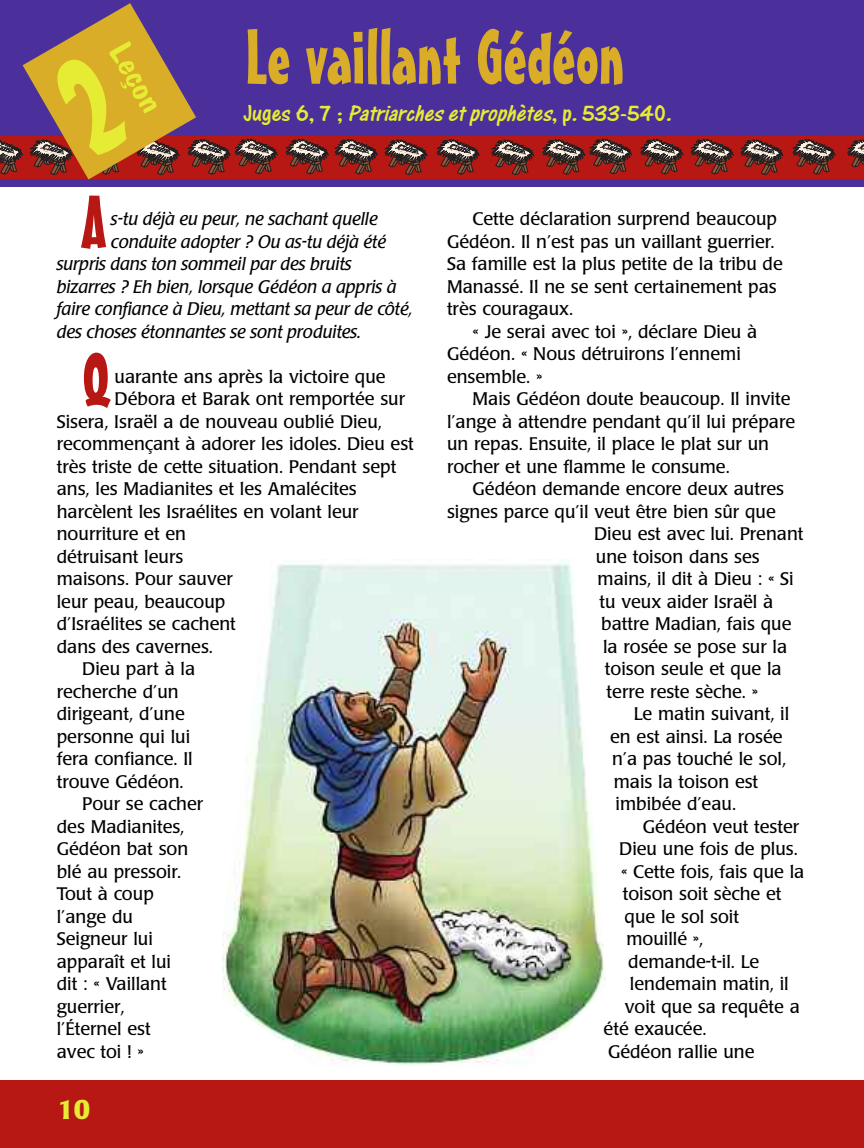
<style>
.page{position:relative;width:864px;height:1148px;background:#fff}
.page>*{position:absolute;margin:0;border:0;box-sizing:border-box;transform-origin:0 0}
.t1{font:75px "Mister Earl BT";color:#d9ad27}
.t2{font:72px "Mister Earl BT";color:#b71814}
.t3{font:33px "Dom Casual D";color:#e6ec33;scale:1.3 1}
.t4{font:700 27px "Poppl Laudatio";color:#e6ec33}
.t5{font:italic 24px "One Stroke Script Plain";color:#e6ec33}
.t6{font:18px/22.5px "Poppl Laudatio";color:#000}
.t7{font:italic 18px "Poppl Laudatio";color:#000}
.s1{font-style:normal}
</style>
<div class="page">
<div style="left:0;top:0;width:864px;height:187px;background:#4b309c"></div>
<div style="left:0;top:136px;width:864px;height:43px;background:#b71814"></div>
<svg style="left:286px;top:139px;width:42px;height:35px"></svg>
<svg style="left:335px;top:139px;width:42px;height:35px"></svg>
<svg style="left:384px;top:140px;width:43px;height:35px"></svg>
<svg style="left:436px;top:139px;width:43px;height:35px"></svg>
<svg style="left:491px;top:139px;width:43px;height:36px"></svg>
<svg style="left:542px;top:139px;width:90px;height:35px"></svg>
<svg style="left:640px;top:139px;width:43px;height:35px"></svg>
<svg style="left:690px;top:139px;width:43px;height:35px"></svg>
<svg style="left:740px;top:140px;width:43px;height:35px"></svg>
<svg style="left:792px;top:139px;width:43px;height:35px"></svg>
<svg style="left:847px;top:139px;width:17px;height:28px"></svg>
<div style="left:0;top:1080px;width:864px;height:68px;background:#b71814"></div>
<img style="left:223px;top:560px;width:383px;height:505px">
<svg style="left:0;top:3px;width:277px;height:176px"></svg>
<h3 class="t3" style="left:135px;top:35px;width:59px;rotate:60deg">Leçon</h3>
<h1 class="t1" style="left:246px;top:30px;width:380px">Le vaillant Gédéon</h1>
<h3 class="t5" style="left:243px;top:106px;width:430px"><span class="s1">Juges 6, 7 ;</span> Patriarches et prophètes<span class="s1">, p. 533-540.</span></h3>
<h2 class="t2" style="left:82px;top:196px;width:26px">A</h2>
<p class="t7" style="left:111px;top:212px;width:268px">s-tu déjà eu peur, ne sachant quelle</p>
<p class="t7" style="left:111px;top:234px;width:277px">conduite adopter ? Ou as-tu déjà été</p>
<p class="t7" style="left:57px;top:257px;width:296px">surpris dans ton sommeil par des bruits</p>
<p class="t7" style="left:57px;top:279px;width:341px">bizarres ? Eh bien, lorsque Gédéon a appris à</p>
<p class="t7" style="left:57px;top:302px;width:358px">faire confiance à Dieu, mettant sa peur de côté,</p>
<p class="t7" style="left:57px;top:324px;width:306px">des choses étonnantes se sont produites.</p>
<p class="t6" style="left:115px;top:367px;width:273px">uarante ans après la victoire que</p>
<p class="t6" style="left:115px;top:389px;width:292px">Débora et Barak ont remportée sur</p>
<p class="t6" style="left:57px;top:412px;width:327px">Sisera, Israël a de nouveau oublié Dieu,</p>
<p class="t6" style="left:57px;top:434px;width:359px">recommençant à adorer les idoles. Dieu est</p>
<p class="t6" style="left:57px;top:457px;width:341px">très triste de cette situation. Pendant sept</p>
<p class="t6" style="left:57px;top:479px;width:301px">ans, les Madianites et les Amalécites</p>
<p class="t6" style="left:57px;top:502px;width:303px">harcèlent les Israélites en volant leur</p>
<p class="t6" style="left:57px;top:524px;width:131px">nourriture et en</p>
<p class="t6" style="left:57px;top:547px;width:128px">détruisant leurs</p>
<p class="t6" style="left:57px;top:569px;width:178px">maisons. Pour sauver</p>
<p class="t6" style="left:57px;top:592px;width:170px">leur peau, beaucoup</p>
<p class="t6" style="left:57px;top:614px;width:181px">d’Israélites se cachent</p>
<p class="t6" style="left:57px;top:637px;width:158px">dans des cavernes.</p>
<p class="t6" style="left:82px;top:659px;width:114px">Dieu part à la</p>
<p class="t6" style="left:57px;top:682px;width:124px">recherche d’un</p>
<p class="t6" style="left:57px;top:704px;width:129px">dirigeant, d’une</p>
<p class="t6" style="left:57px;top:727px;width:135px">personne qui lui</p>
<p class="t6" style="left:57px;top:749px;width:138px">fera confiance. Il</p>
<p class="t6" style="left:57px;top:772px;width:128px">trouve Gédéon.</p>
<p class="t6" style="left:82px;top:794px;width:123px">Pour se cacher</p>
<p class="t6" style="left:57px;top:817px;width:129px">des Madianites,</p>
<p class="t6" style="left:57px;top:839px;width:133px">Gédéon bat son</p>
<p class="t6" style="left:57px;top:862px;width:126px">blé au pressoir.</p>
<p class="t6" style="left:57px;top:884px;width:99px">Tout à coup</p>
<p class="t6" style="left:57px;top:907px;width:78px">l’ange du</p>
<p class="t6" style="left:57px;top:929px;width:98px">Seigneur lui</p>
<p class="t6" style="left:57px;top:952px;width:116px">apparaît et lui</p>
<p class="t6" style="left:57px;top:974px;width:111px">dit : « Vaillant</p>
<p class="t6" style="left:57px;top:997px;width:69px">guerrier,</p>
<p class="t6" style="left:57px;top:1019px;width:95px">l’Éternel est</p>
<p class="t6" style="left:57px;top:1042px;width:89px">avec toi ! »</p>
<h2 class="t2" style="left:82px;top:353px;width:30px">Q</h2>
<h3 class="t4" style="left:58px;top:1098px;width:34px">10</h3>
<p class="t6" style="left:447px;top:209px;width:337px;text-indent:26px">Cette déclaration surprend beaucoup Gédéon. Il n’est pas un vaillant guerrier.<br>Sa famille est la plus petite de la tribu de Manassé. Il ne se sent certainement pas très couragaux.</p>
<p class="t6" style="left:447px;top:322px;width:312px;text-indent:26px">« Je serai avec toi », déclare Dieu à<br>Gédéon. « Nous détruirons l’ennemi ensemble. »</p>
<p class="t6" style="left:447px;top:389px;width:350px;text-indent:26px">Mais Gédéon doute beaucoup. Il invite l’ange à attendre pendant qu’il lui prépare un repas. Ensuite, il place le plat sur un rocher et une flamme le consume.</p>
<p class="t6" style="left:473px;top:479px;width:313px">Gédéon demande encore deux autres</p>
<p class="t6" style="left:447px;top:502px;width:330px">signes parce qu’il veut être bien sûr que</p>
<p class="t6" style="left:594px;top:524px;width:211px">Dieu est avec lui. Prenant</p>
<p class="t6" style="left:596px;top:547px;width:165px">une toison dans ses</p>
<p class="t6" style="left:598px;top:569px;width:198px">mains, il dit à Dieu : « Si</p>
<p class="t6" style="left:599px;top:592px;width:175px">tu veux aider Israël à</p>
<p class="t6" style="left:601px;top:614px;width:192px">battre Madian, fais que</p>
<p class="t6" style="left:603px;top:637px;width:186px">la rosée se pose sur la</p>
<p class="t6" style="left:605px;top:659px;width:178px">toison seule et que la</p>
<p class="t6" style="left:607px;top:682px;width:153px">terre reste sèche. »</p>
<p class="t6" style="left:634px;top:704px;width:157px">Le matin suivant, il</p>
<p class="t6" style="left:610px;top:727px;width:174px">en est ainsi. La rosée</p>
<p class="t6" style="left:612px;top:749px;width:176px">n’a pas touché le sol,</p>
<p class="t6" style="left:614px;top:772px;width:146px">mais la toison est</p>
<p class="t6" style="left:616px;top:794px;width:122px">imbibée d’eau.</p>
<p class="t6" style="left:643px;top:817px;width:158px">Gédéon veut tester</p>
<p class="t6" style="left:619px;top:839px;width:180px">Dieu une fois de plus.</p>
<p class="t6" style="left:621px;top:862px;width:185px">« Cette fois, fais que la</p>
<p class="t6" style="left:623px;top:884px;width:160px">toison soit sèche et</p>
<p class="t6" style="left:625px;top:907px;width:116px">que le sol soit</p>
<p class="t6" style="left:626px;top:929px;width:79px">mouillé »,</p>
<p class="t6" style="left:628px;top:952px;width:133px">demande-t-il. Le</p>
<p class="t6" style="left:630px;top:974px;width:160px">lendemain matin, il</p>
<p class="t6" style="left:625px;top:997px;width:176px">voit que sa requête a</p>
<p class="t6" style="left:604px;top:1019px;width:104px">été exaucée.</p>
<p class="t6" style="left:608px;top:1042px;width:148px">Gédéon rallie une</p>
</div>
